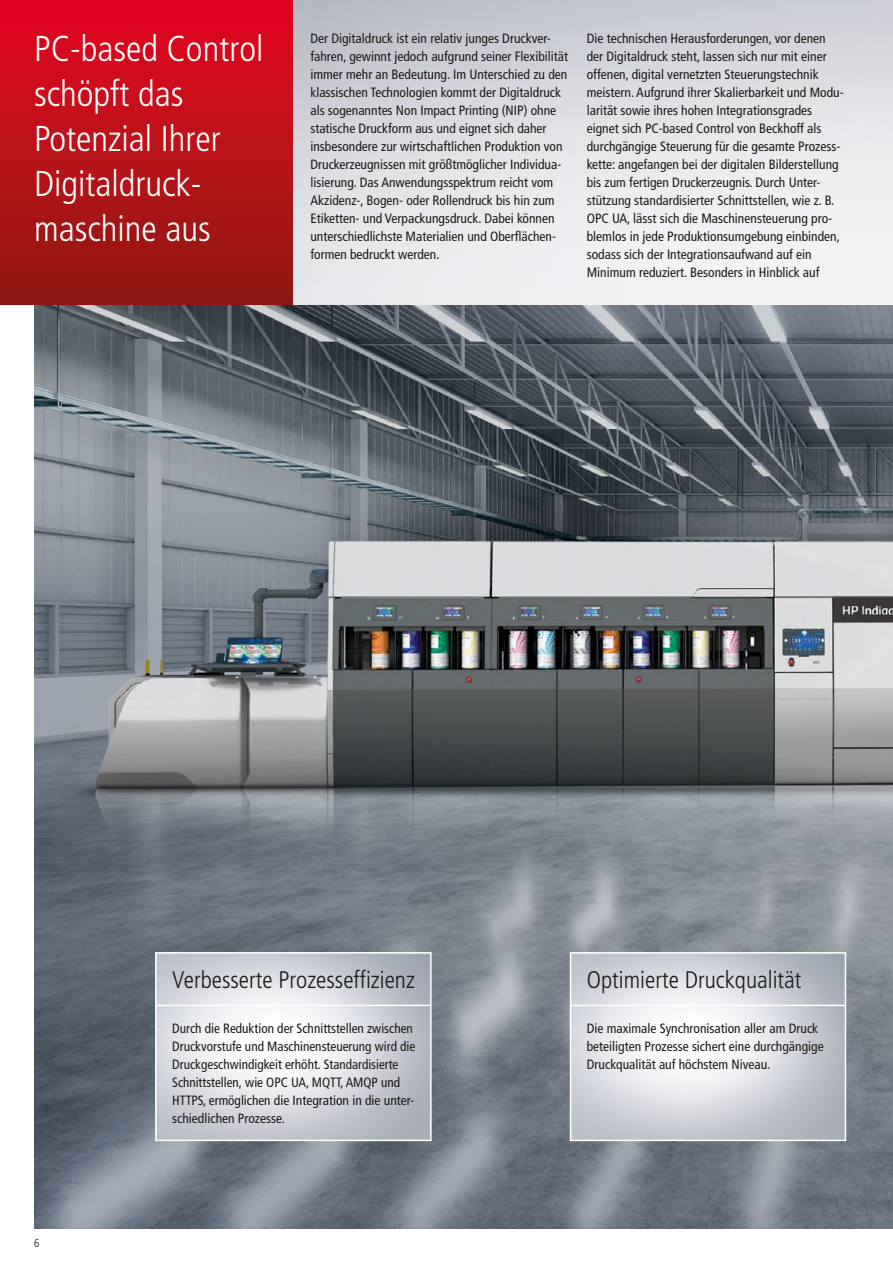
<style>
.page{position:relative;width:893px;height:1263px;background:#fff}
.page>*{position:absolute;margin:0;border:0;box-sizing:border-box;transform-origin:0 0}
.t1{font:300 condensed 36px/45px "Frutiger LT Pro";color:#fff}
.t2{font:300 condensed 24px "Frutiger LT Pro";color:#1a1a18}
.t3{font:condensed 13.5px/18px "Frutiger LT Pro";color:#1a1a18}
.t4{font:300 condensed 11.25px "Frutiger LT Pro";color:#1a1a18}
</style>
<div class="page">
<img style="left:34px;top:304px;width:859px;height:925px">
<div style="left:0;top:0;width:293px;height:304px;background:linear-gradient(to bottom,#e50520,#8f1a12)"></div>
<img style="left:158px;top:955px;width:271px;height:183px">
<div style="left:155px;top:952px;width:277px;height:189px;border:2px solid #fff"></div>
<hr style="left:156px;top:1005px;width:275px;height:1px;background:#fff">
<img style="left:573px;top:955px;width:270px;height:183px">
<div style="left:570px;top:952px;width:276px;height:189px;border:2px solid #fff"></div>
<hr style="left:571px;top:1005px;width:274px;height:1px;background:#fff">
<h1 class="t1" style="left:34px;top:26px;width:231px">PC-based Control schöpft das<br>Potenzial Ihrer<br>Digitaldruck&shy;maschine aus</h1>
<p class="t3" style="left:310px;top:29px;width:259px">Der Digitaldruck ist ein relativ junges Druckver&shy;fahren, gewinnt jedoch aufgrund seiner Flexibilität immer mehr an Bedeutung. Im Unterschied zu den klassischen Technologien kommt der Digitaldruck als sogenanntes Non Impact Printing (NIP) ohne statische Druckform aus und eignet sich daher insbesondere zur wirtschaftlichen Produktion von Druckerzeugnissen mit größtmöglicher Individua&shy;lisierung. Das Anwendungsspektrum reicht vom Akzidenz-, Bogen- oder Rollendruck bis hin zum Etiketten- und Verpackungsdruck. Dabei können unterschiedlichste Materialien und Oberflächen&shy;formen bedruckt werden.</p>
<p class="t3" style="left:587px;top:29px;width:258px">Die technischen Herausforderungen, vor denen der Digitaldruck steht, lassen sich nur mit einer offenen, digital vernetzten Steuerungstechnik meistern. Aufgrund ihrer Skalierbarkeit und Modu&shy;larität sowie ihres hohen Integrationsgrades eignet sich PC-based Control von Beckhoff als durchgängige Steuerung für die gesamte Prozess&shy;kette: angefangen bei der digitalen Bilderstellung bis zum fertigen Druckerzeugnis. Durch Unter&shy;stützung standardisierter Schnittstellen, wie z. B.<br>OPC UA, lässt sich die Maschinensteuerung pro&shy;blemlos in jede Produktionsumgebung einbinden, sodass sich der Integrationsaufwand auf ein Minimum reduziert. Besonders in Hinblick auf</p>
<p class="t4" style="left:34px;top:1237px;width:7px">6</p>
<h2 class="t2" style="left:172px;top:966px;width:244px">Verbesserte Prozesseffizienz</h2>
<p class="t3" style="left:172px;top:1019px;width:245px">Durch die Reduktion der Schnittstellen zwischen Druckvorstufe und Maschinensteuerung wird die Druckgeschwindigkeit erhöht. Standardisierte Schnittstellen, wie OPC UA, MQTT, AMQP und HTTPS, ermöglichen die Integration in die unter&shy;schiedlichen Prozesse.</p>
<h2 class="t2" style="left:587px;top:966px;width:216px">Optimierte Druckqualität</h2>
<p class="t3" style="left:587px;top:1019px;width:238px">Die maximale Synchronisation aller am Druck beteiligten Prozesse sichert eine durchgängige<br>Druckqualität auf höchstem Niveau.</p>
</div>
